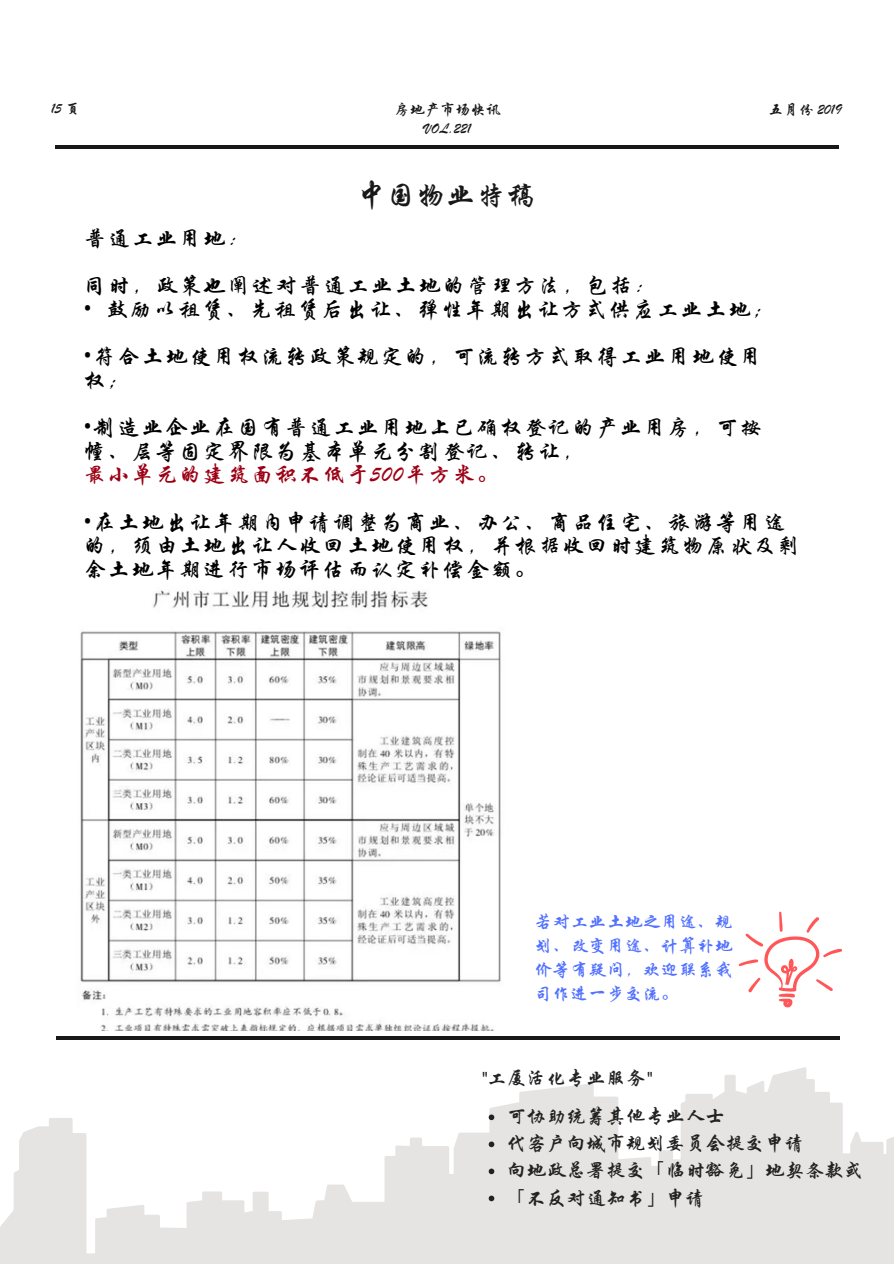
<style>
.page{position:relative;width:894px;height:1264px;background:#fff}
.page>*{position:absolute;margin:0;border:0;box-sizing:border-box;transform-origin:0 0}
.t1{font:29.85px "ST Xingkai";color:#181818}
.t2{font:22.35px/23.7px "ST Xingkai";letter-spacing:.07em;color:#000}
.t3{font:22.35px "ST Xingkai";letter-spacing:.07em;color:#9c0015}
.t4{font:19.8px/27px "ST Xingkai";color:#222}
.t5{font:18px/24.2px "ST Xingkai";color:#5271ff;text-align:justify}
.t6{font:15.15px "ST Xingkai";color:#181818}
.s1{font-family:"Noto Sans"}
</style>
<div class="page">
<hr style="left:55px;top:146px;width:783px;height:3px;background:#181818">
<svg style="left:0;top:1071px;width:893px;height:192px;fill:#e5e4e2"></svg>
<hr style="left:56px;top:1036px;width:783px;height:3px;background:#181818">
<svg style="left:488px;top:1114px;width:6px;height:6px"></svg>
<svg style="left:488px;top:1141px;width:6px;height:6px"></svg>
<svg style="left:488px;top:1168px;width:6px;height:6px"></svg>
<svg style="left:488px;top:1195px;width:6px;height:6px"></svg>
<img style="left:80px;top:590px;width:421px;height:440px">
<svg style="left:738px;top:911px;width:104px;height:96px"></svg>
<p class="t6" style="left:51px;top:101px;width:31px">15 页</p>
<p class="t6" style="left:395px;top:101px;width:107px">房地产市场快讯</p>
<p class="t6" style="left:768px;top:101px;width:75px">五月份 2019</p>
<p class="t6" style="left:424px;top:121px;width:48px">VOL.221</p>
<h1 class="t1" style="left:356px;top:180px;width:180px">中国物业特稿</h1>
<p class="t2" style="left:84px;top:215px;width:574px;line-height:47.2px">普通工业用地：<br>同时，政策也阐述对普通工业土地的管理方法，包括：</p>
<p class="t2" style="left:84px;top:298px;width:692px"><span class="s1">•</span> 鼓励以租赁、先租赁后出让、弹性年期出让方式供应工业土地；</p>
<p class="t2" style="left:84px;top:345px;width:679px"><span class="s1">•</span>符合土地使用权流转政策规定的，可流转方式取得工业用地使用权；</p>
<p class="t2" style="left:84px;top:416px;width:679px"><span class="s1">•</span>制造业企业在国有普通工业用地上已确权登记的产业用房，可按幢、层等固定界限为基本单元分割登记、转让，</p>
<p class="t3" style="left:84px;top:463px;width:416px">最小单元的建筑面积不低于500平方米。</p>
<p class="t2" style="left:84px;top:511px;width:717px"><span class="s1">•</span>在土地出让年期内申请调整为商业、办公、商品住宅、旅游等用途的，须由土地出让人收回土地使用权，并根据收回时建筑物原状及剩余土地年期进行市场评估而认定补偿金额。</p>
<p class="t5" style="left:534px;top:910px;width:200px">若对工业土地之用途、规划、改变用途、计算补地价等有疑问，欢迎联系我司作进一步交流。</p>
<p class="t4" style="left:506px;top:1060px;width:220px;line-height:38px;text-indent:-26px">"工厦活化专业服务"<br>可协助统筹其他专业人士</p>
<p class="t4" style="left:506px;top:1130px;width:359px">代客户向城市规划委员会提交申请<br>向地政总署提交「临时豁免」地契条款或「不反对通知书」申请</p>
</div>
